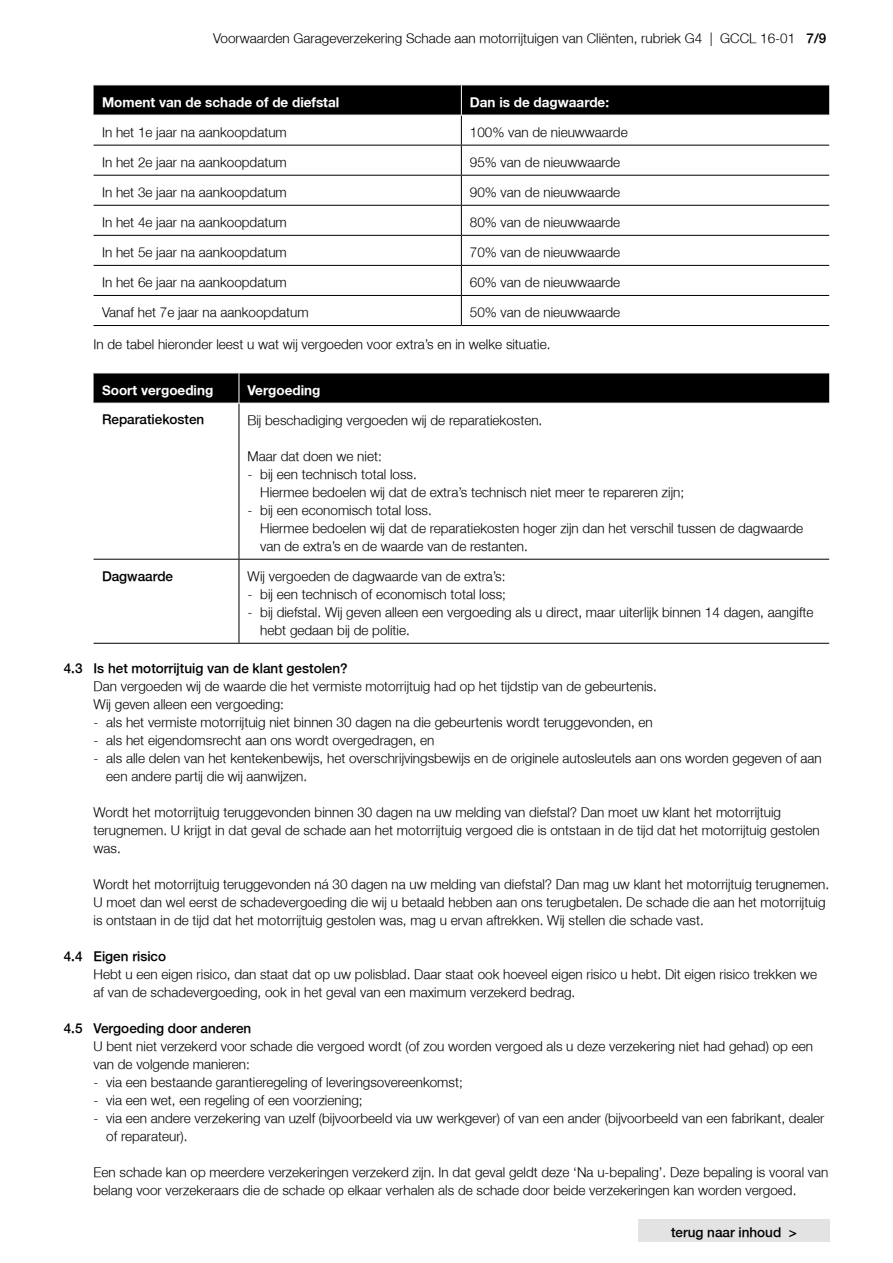
<style>
.page{position:relative;width:893px;height:1263px;background:#fff}
.page>*{position:absolute;margin:0;border:0;box-sizing:border-box;transform-origin:0 0}
.t1{font:300 13.5px/18px "Fortis Helvetica";color:#000}
.t2{font:300 13.5px "Fortis Helvetica";color:#000}
.t3{font:700 13.5px "Fortis Helvetica";color:#fff}
.s1{font-style:inherit}
</style>
<div class="page">
<div style="left:638px;top:1219px;width:192px;height:23px;background:#e3e3e3"></div>
<div style="left:94px;top:86px;width:735px;height:29px;background:#000"></div>
<hr style="left:461px;top:115px;width:1px;height:30px;background:#000">
<hr style="left:94px;top:145px;width:367px;height:1px;background:#000">
<hr style="left:94px;top:175px;width:367px;height:1px;background:#000">
<hr style="left:94px;top:205px;width:367px;height:1px;background:#000">
<hr style="left:94px;top:235px;width:367px;height:1px;background:#000">
<hr style="left:94px;top:265px;width:367px;height:1px;background:#000">
<hr style="left:94px;top:295px;width:367px;height:1px;background:#000">
<hr style="left:94px;top:325px;width:367px;height:1px;background:#000">
<svg style="left:461px;top:146px;width:1px;height:179px"></svg>
<hr style="left:461px;top:145px;width:368px;height:1px;background:#000">
<hr style="left:461px;top:175px;width:368px;height:1px;background:#000">
<hr style="left:461px;top:205px;width:368px;height:1px;background:#000">
<hr style="left:461px;top:235px;width:368px;height:1px;background:#000">
<hr style="left:461px;top:265px;width:368px;height:1px;background:#000">
<hr style="left:461px;top:295px;width:368px;height:1px;background:#000">
<hr style="left:461px;top:325px;width:368px;height:1px;background:#000">
<hr style="left:461px;top:85px;width:1px;height:30px;background:#fff">
<hr style="left:461px;top:115px;width:368px;height:1px;background:#fff">
<div style="left:94px;top:374px;width:735px;height:29px;background:#000"></div>
<hr style="left:239px;top:403px;width:1px;height:156px;background:#000">
<hr style="left:94px;top:559px;width:145px;height:1px;background:#000">
<hr style="left:94px;top:643px;width:145px;height:1px;background:#000">
<hr style="left:239px;top:560px;width:1px;height:83px;background:#000">
<hr style="left:239px;top:559px;width:590px;height:1px;background:#000">
<hr style="left:239px;top:643px;width:590px;height:1px;background:#000">
<hr style="left:239px;top:373px;width:1px;height:30px;background:#fff">
<hr style="left:239px;top:403px;width:590px;height:1px;background:#fff">
<p class="t1" style="left:213px;top:30px;width:615px">Voorwaarden Garageverzekering Schade aan motorrijtuigen van Cliënten, rubriek G4 | GCCL 16-01 <span class="s1">7/9</span></p>
<p class="t3" style="left:102px;top:96px;width:239px">Moment van de schade of de diefstal</p>
<p class="t3" style="left:470px;top:96px;width:141px">Dan is de dagwaarde:</p>
<p class="t1" style="left:102px;top:124px;width:186px">In het 1e jaar na aankoopdatum</p>
<p class="t1" style="left:470px;top:124px;width:159px">100% van de nieuwwaarde</p>
<p class="t1" style="left:102px;top:154px;width:186px">In het 2e jaar na aankoopdatum</p>
<p class="t1" style="left:470px;top:154px;width:152px">95% van de nieuwwaarde</p>
<p class="t1" style="left:102px;top:184px;width:186px">In het 3e jaar na aankoopdatum</p>
<p class="t1" style="left:470px;top:184px;width:152px">90% van de nieuwwaarde</p>
<p class="t1" style="left:102px;top:214px;width:186px">In het 4e jaar na aankoopdatum</p>
<p class="t1" style="left:470px;top:214px;width:152px">80% van de nieuwwaarde</p>
<p class="t1" style="left:102px;top:244px;width:186px">In het 5e jaar na aankoopdatum</p>
<p class="t1" style="left:470px;top:244px;width:152px">70% van de nieuwwaarde</p>
<p class="t1" style="left:102px;top:274px;width:186px">In het 6e jaar na aankoopdatum</p>
<p class="t1" style="left:470px;top:274px;width:152px">60% van de nieuwwaarde</p>
<p class="t1" style="left:102px;top:304px;width:208px">Vanaf het 7e jaar na aankoopdatum</p>
<p class="t1" style="left:470px;top:304px;width:152px">50% van de nieuwwaarde</p>
<p class="t1" style="left:94px;top:336px;width:458px">In de tabel hieronder leest u wat wij vergoeden voor extra’s en in welke situatie.</p>
<p class="t3" style="left:102px;top:384px;width:113px">Soort vergoeding</p>
<p class="t3" style="left:247px;top:384px;width:74px">Vergoeding</p>
<p class="t2" style="left:102px;top:414px;width:104px">Reparatiekosten</p>
<p class="t1" style="left:247px;top:412px;width:296px">Bij beschadiging vergoeden wij de reparatiekosten.</p>
<p class="t1" style="left:247px;top:448px;width:136px">Maar dat doen we niet:</p>
<p class="t1" style="left:260px;top:466px;width:425px;text-indent:-13px">- bij een technisch total loss.<br>Hiermee bedoelen wij dat de extra’s technisch niet meer te repareren zijn;</p>
<p class="t1" style="left:260px;top:502px;width:544px;text-indent:-13px">- bij een economisch total loss.<br>Hiermee bedoelen wij dat de reparatiekosten hoger zijn dan het verschil tussen de dagwaarde van de extra’s en de waarde van de restanten.</p>
<p class="t2" style="left:102px;top:570px;width:73px">Dagwaarde</p>
<p class="t1" style="left:247px;top:568px;width:259px">Wij vergoeden de dagwaarde van de extra’s:</p>
<p class="t1" style="left:247px;top:586px;width:260px">- bij een technisch of economisch total loss;</p>
<p class="t1" style="left:260px;top:604px;width:555px;text-indent:-13px">- bij diefstal. Wij geven alleen een vergoeding als u direct, maar uiterlijk binnen 14 dagen, aangifte hebt gedaan bij de politie.</p>
<p class="t2" style="left:64px;top:662px;width:285px">4.3 Is het motorrijtuig van de klant gestolen?</p>
<p class="t1" style="left:94px;top:678px;width:565px">Dan vergoeden wij de waarde die het vermiste motorrijtuig had op het tijdstip van de gebeurtenis.<br>Wij geven alleen een vergoeding:</p>
<p class="t1" style="left:94px;top:714px;width:561px">- als het vermiste motorrijtuig niet binnen 30 dagen na die gebeurtenis wordt teruggevonden, en</p>
<p class="t1" style="left:94px;top:732px;width:342px">- als het eigendomsrecht aan ons wordt overgedragen, en</p>
<p class="t1" style="left:106px;top:750px;width:717px;text-indent:-13px">- als alle delen van het kentekenbewijs, het overschrijvingsbewijs en de originele autosleutels aan ons worden gegeven of aan een andere partij die wij aanwijzen.</p>
<p class="t1" style="left:94px;top:804px;width:728px">Wordt het motorrijtuig teruggevonden binnen 30 dagen na uw melding van diefstal? Dan moet uw klant het motorrijtuig terugnemen. U krijgt in dat geval de schade aan het motorrijtuig vergoed die is ontstaan in de tijd dat het motorrijtuig gestolen was.</p>
<p class="t1" style="left:94px;top:876px;width:737px">Wordt het motorrijtuig teruggevonden ná 30 dagen na uw melding van diefstal? Dan mag uw klant het motorrijtuig terugnemen.<br>U moet dan wel eerst de schadevergoeding die wij u betaald hebben aan ons terugbetalen. De schade die aan het motorrijtuig is ontstaan in de tijd dat het motorrijtuig gestolen was, mag u ervan aftrekken. Wij stellen die schade vast.</p>
<p class="t2" style="left:64px;top:950px;width:104px">4.4 Eigen risico</p>
<p class="t1" style="left:94px;top:966px;width:725px">Hebt u een eigen risico, dan staat dat op uw polisblad. Daar staat ook hoeveel eigen risico u hebt. Dit eigen risico trekken we af van de schadevergoeding, ook in het geval van een maximum verzekerd bedrag.</p>
<p class="t2" style="left:64px;top:1022px;width:189px">4.5 Vergoeding door anderen</p>
<p class="t1" style="left:94px;top:1038px;width:721px">U bent niet verzekerd voor schade die vergoed wordt (of zou worden vergoed als u deze verzekering niet had gehad) op een van de volgende manieren:</p>
<p class="t1" style="left:94px;top:1074px;width:371px">- via een bestaande garantieregeling of leveringsovereenkomst;</p>
<p class="t1" style="left:94px;top:1092px;width:271px">- via een wet, een regeling of een voorziening;</p>
<p class="t1" style="left:106px;top:1110px;width:720px;text-indent:-13px">- via een andere verzekering van uzelf (bijvoorbeeld via uw werkgever) of van een ander (bijvoorbeeld van een fabrikant, dealer of reparateur).</p>
<p class="t1" style="left:94px;top:1164px;width:736px">Een schade kan op meerdere verzekeringen verzekerd zijn. In dat geval geldt deze ‘Na u-bepaling’. Deze bepaling is vooral van belang voor verzekeraars die de schade op elkaar verhalen als de schade door beide verzekeringen kan worden vergoed.</p>
<p class="t2" style="left:671px;top:1226px;width:127px">terug naar inhoud &gt;</p>
</div>
